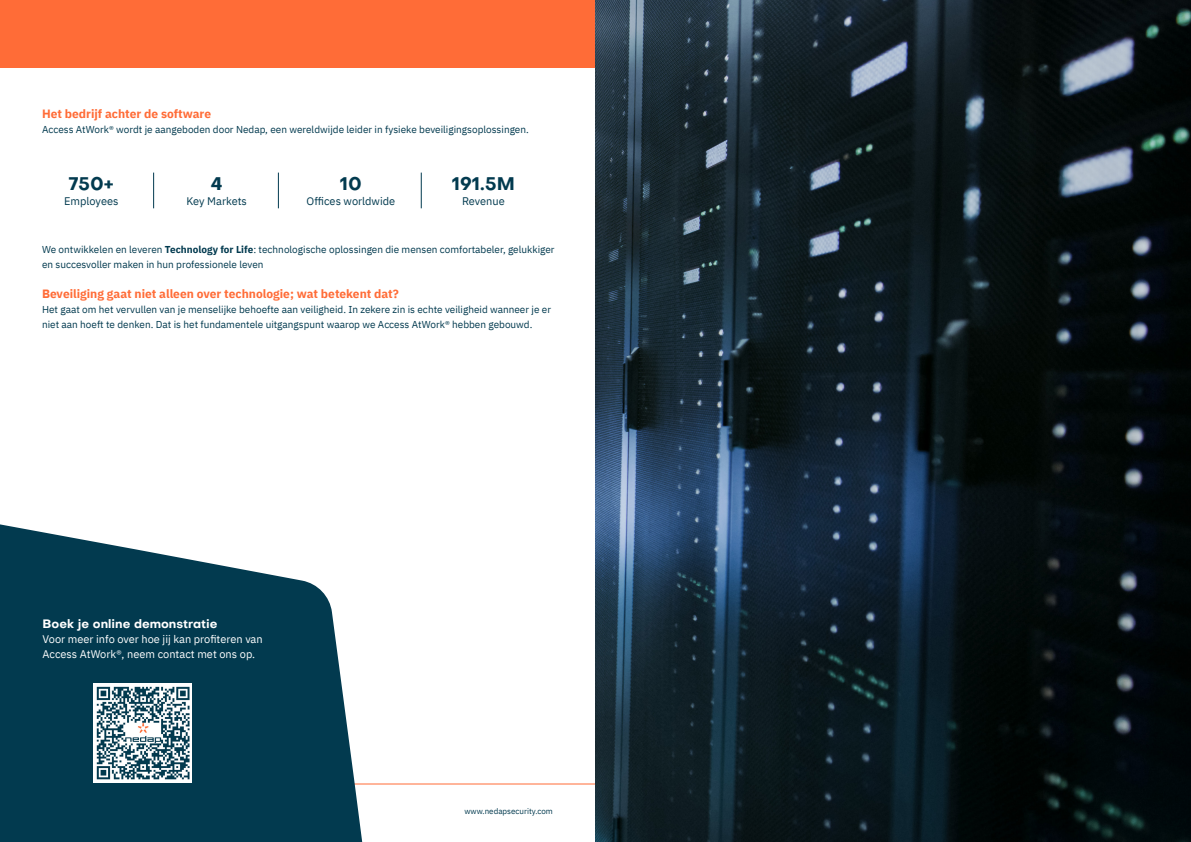
<style>
.page{position:relative;width:1191px;height:842px;background:#fff}
.page>*{position:absolute;margin:0;border:0;box-sizing:border-box;transform-origin:0 0}
.t1{font:700 18px "Objectivity";color:#023a4f}
.t2{font:700 12px "IBM Plex Sans";color:#ff6c37}
.t3{font:700 12px "Objectivity";color:#fff}
.t4{font:11px/15px "IBM Plex Sans";color:#fff}
.t5{font:11px "IBM Plex Sans";color:#023a4f}
.t6{font:10px/15px "IBM Plex Sans";color:#023a4f}
.t7{font:8px "IBM Plex Sans";color:#023a4f}
.s1{font-weight:700}
</style>
<div class="page">
<div style="left:0;top:0;width:595px;height:67px;background:#ff6c37"></div>
<hr style="left:0;top:784px;width:595px;height:1px;background:#ff6c37">
<svg style="left:0;top:524px;width:378px;height:318px;fill:#023a4f"></svg>
<img style="left:93px;top:683px;width:98px;height:99px">
<hr style="left:153px;top:173px;width:1px;height:35px;background:#023a4f">
<hr style="left:278px;top:173px;width:1px;height:35px;background:#023a4f">
<hr style="left:421px;top:173px;width:1px;height:35px;background:#023a4f">
<img style="left:595px;top:0;width:596px;height:842px">
<p class="t2" style="left:42px;top:104px;width:171px">Het bedrijf achter de software</p>
<p class="t6" style="left:42px;top:121px;width:488px">Access AtWork® wordt je aangeboden door Nedap, een wereldwijde leider in fysieke beveiligingsoplossingen.</p>
<h1 class="t1" style="left:452px;top:171px;width:65px">191.5M</h1>
<p class="t5" style="left:462px;top:193px;width:44px">Revenue</p>
<p class="t6" style="left:42px;top:241px;width:514px">We ontwikkelen en leveren <span class="s1">Technology for Life</span>: technologische oplossingen die mensen comfortabeler, gelukkiger en succesvoller maken in hun professionele leven</p>
<p class="t2" style="left:42px;top:284px;width:358px">Beveiliging gaat niet alleen over technologie; wat betekent dat?</p>
<p class="t6" style="left:42px;top:301px;width:510px">Het gaat om het vervullen van je menselijke behoefte aan veiligheid. In zekere zin is echte veiligheid wanneer je er niet aan hoeft te denken. Dat is het fundamentele uitgangspunt waarop we Access AtWork® hebben gebouwd.</p>
<h1 class="t1" style="left:69px;top:171px;width:47px">750+</h1>
<p class="t5" style="left:64px;top:193px;width:56px">Employees</p>
<h1 class="t1" style="left:340px;top:171px;width:24px">10</h1>
<p class="t5" style="left:306px;top:193px;width:90px">Offices worldwide</p>
<h1 class="t1" style="left:211px;top:171px;width:13px">4</h1>
<p class="t5" style="left:186px;top:193px;width:62px">Key Markets</p>
<p class="t3" style="left:43px;top:615px;width:177px">Boek je online demonstratie</p>
<p class="t4" style="left:43px;top:630px;width:222px">Voor meer info over hoe jij kan profiteren van<br>Access AtWork®, neem contact met ons op.</p>
<p class="t7" style="left:464px;top:805px;width:90px">www.nedapsecurity.com</p>
</div>
